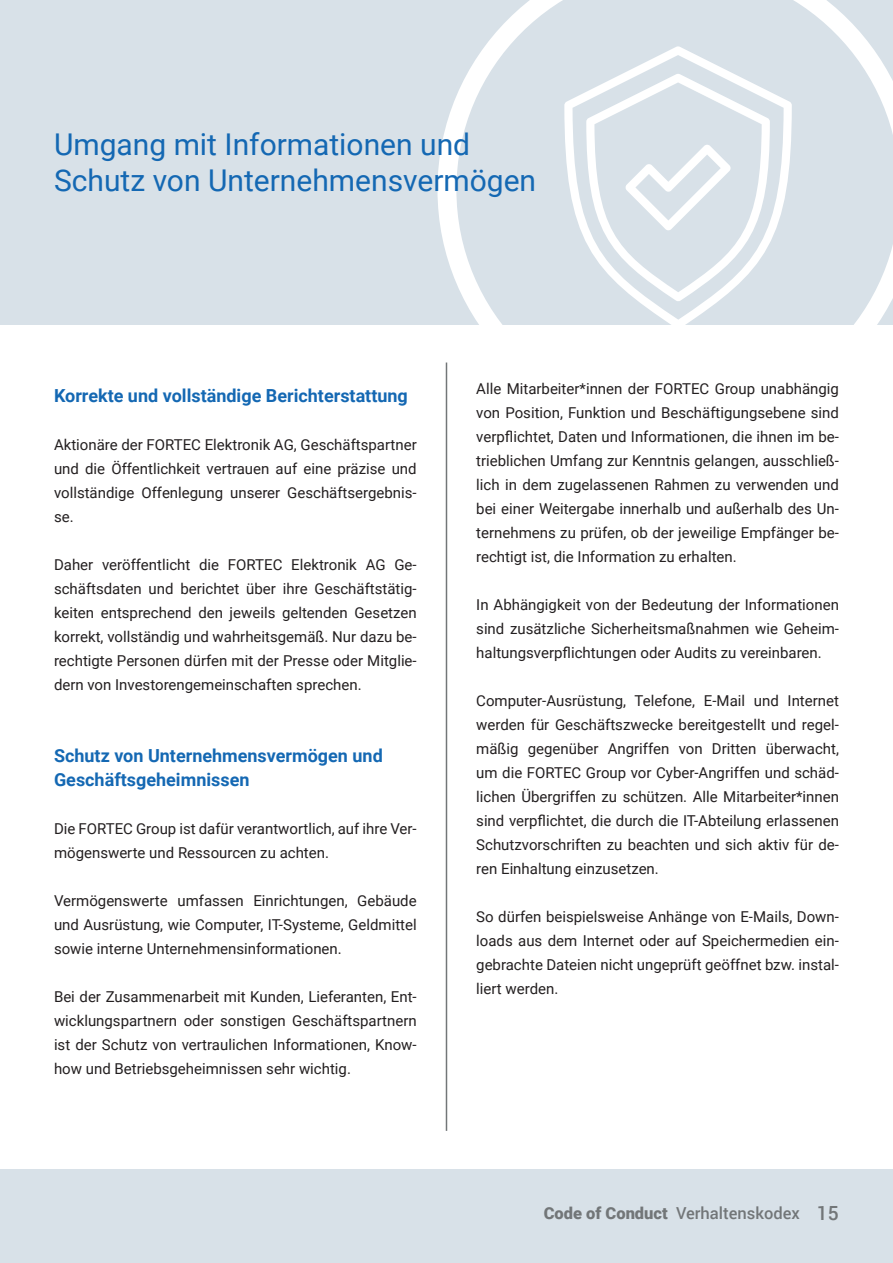
<style>
.page{position:relative;width:893px;height:1263px;background:#d8e1e8}
.page>*{position:absolute;margin:0;border:0;box-sizing:border-box;transform-origin:0 0}
.t1{font:30px "Roboto";color:#1468b3}
.t2{font:700 18px "Roboto";color:#1468b3}
.t3{font:500 16.5px "Roboto";color:#727678}
.t4{font:15px/24px "Roboto";color:#231f20;text-align:justify}
.s1{font-weight:900}
.s2{font-size:19.5px}
</style>
<div class="page">
<div style="left:0;top:325px;width:893px;height:843px;background:#fff"></div>
<hr style="left:446px;top:362px;width:1px;height:769px;background:#727678">
<svg style="left:437px;top:0;width:456px;height:430px"></svg>
<svg style="left:564px;top:46px;width:228px;height:283px"></svg>
<svg style="left:586px;top:74px;width:184px;height:227px"></svg>
<p class="t1" style="left:54px;top:123px;width:418px">Umgang mit Informationen und</p>
<p class="t1" style="left:54px;top:159px;width:484px">Schutz von Unternehmensvermögen</p>
<p class="t2" style="left:54px;top:383px;width:355px">Korrekte und vollständige Berichterstattung</p>
<p class="t4" style="left:54px;top:432px;width:364px">Aktionäre der FORTEC Elektronik AG, Geschäftspartner und die Öffentlichkeit vertrauen auf eine präzise und vollständige Offenlegung unserer Geschäftsergebnis&shy;se.</p>
<p class="t4" style="left:54px;top:552px;width:364px">Daher veröffentlicht die FORTEC Elektronik AG Ge&shy;schäftsdaten und berichtet über ihre Geschäftstätig&shy;keiten entsprechend den jeweils geltenden Gesetzen korrekt, vollständig und wahrheitsgemäß. Nur dazu be&shy;rechtigte Personen dürfen mit der Presse oder Mitglie&shy;dern von Investorengemeinschaften sprechen.</p>
<p class="t2" style="left:54px;top:743px;width:330px">Schutz von Unternehmensvermögen und</p>
<p class="t2" style="left:54px;top:767px;width:197px">Geschäftsgeheimnissen</p>
<p class="t4" style="left:54px;top:816px;width:364px">Die FORTEC Group ist dafür verantwortlich, auf ihre Ver&shy;mögenswerte und Ressourcen zu achten.</p>
<p class="t4" style="left:54px;top:888px;width:364px">Vermögenswerte umfassen Einrichtungen, Gebäude und Ausrüstung, wie Computer, IT-Systeme, Geldmittel sowie interne Unternehmensinformationen.</p>
<p class="t4" style="left:54px;top:984px;width:364px">Bei der Zusammenarbeit mit Kunden, Lieferanten, Ent&shy;wicklungspartnern oder sonstigen Geschäftspartnern ist der Schutz von vertraulichen Informationen, Know&shy;how und Betriebsgeheimnissen sehr wichtig.</p>
<p class="t4" style="left:476px;top:376px;width:364px">Alle Mitarbeiter*innen der FORTEC Group unabhängig von Position, Funktion und Beschäftigungsebene sind verpflichtet, Daten und Informationen, die ihnen im be&shy;trieblichen Umfang zur Kenntnis gelangen, ausschließ&shy;lich in dem zugelassenen Rahmen zu verwenden und bei einer Weitergabe innerhalb und außerhalb des Un&shy;ternehmens zu prüfen, ob der jeweilige Empfänger be&shy;rechtigt ist, die Information zu erhalten.</p>
<p class="t4" style="left:476px;top:592px;width:364px">In Abhängigkeit von der Bedeutung der Informationen sind zusätzliche Sicherheitsmaßnahmen wie Geheim&shy;haltungsverpflichtungen oder Audits zu vereinbaren.</p>
<p class="t4" style="left:476px;top:688px;width:364px">Computer-Ausrüstung, Telefone, E-Mail und Internet werden für Geschäftszwecke bereitgestellt und regel&shy;mäßig gegenüber Angriffen von Dritten überwacht, um die FORTEC Group vor Cyber-Angriffen und schäd&shy;lichen Übergriffen zu schützen. Alle Mitarbeiter*innen sind verpflichtet, die durch die IT-Abteilung erlassenen Schutzvorschriften zu beachten und sich aktiv für de&shy;ren Einhaltung einzusetzen.</p>
<p class="t4" style="left:476px;top:904px;width:364px">So dürfen beispielsweise Anhänge von E-Mails, Down&shy;loads aus dem Internet oder auf Speichermedien ein&shy;gebrachte Dateien nicht ungeprüft geöffnet bzw. instal&shy;liert werden.</p>
<p class="t3" style="left:544px;top:1202px;width:297px"><span class="s1">Code of Conduct</span> Verhaltenskodex <span class="s2">15</span></p>
</div>
